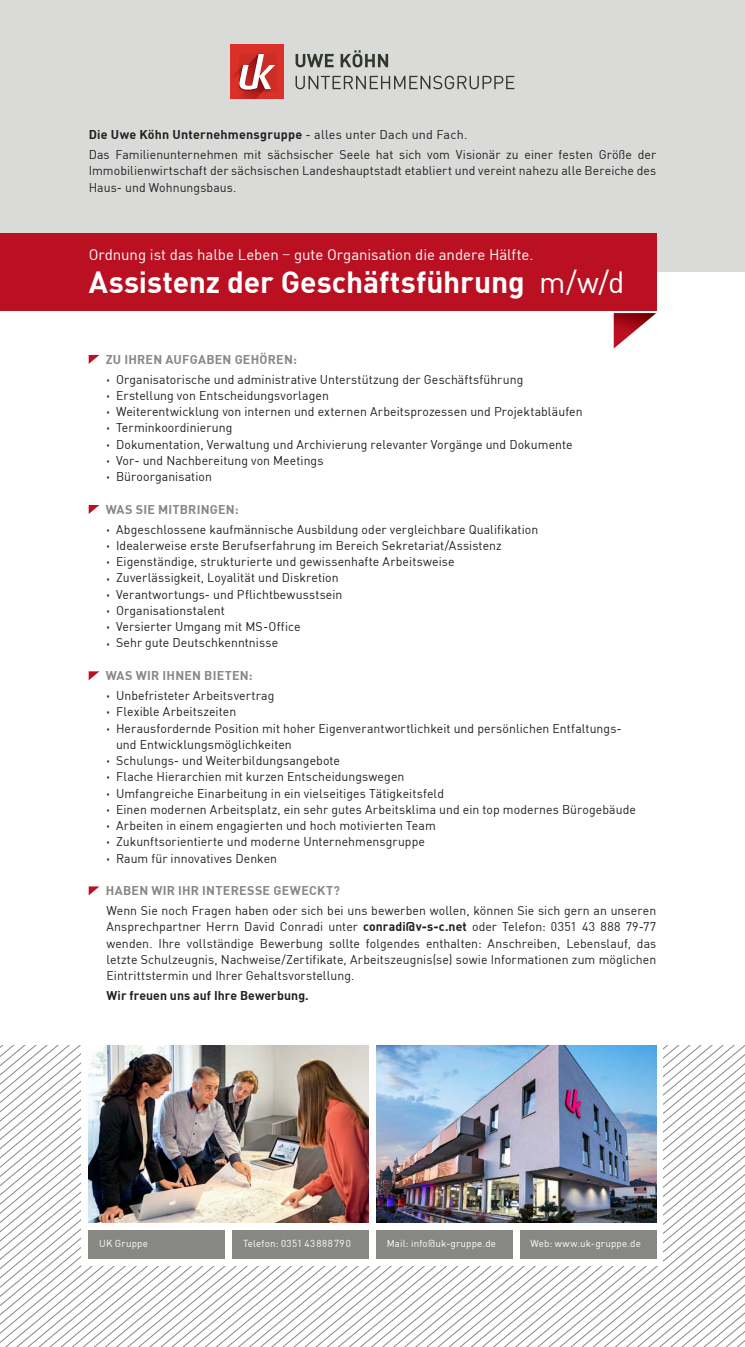
<style>
.page{position:relative;width:745px;height:1347px;background:#fff}
.page>*{position:absolute;margin:0;border:0;box-sizing:border-box;transform-origin:0 0}
.t1{font:700 30px "DIN";letter-spacing:-.005em;color:#fff}
.t2{font:15px "DIN";letter-spacing:-.005em;color:#fff}
.t3{font:12.5px/16.2px "DIN";letter-spacing:.005em;color:#231f20;text-align:justify}
.t4{font:700 12.5px "DIN";letter-spacing:.02em;color:#878783}
.t5{font:700 12.5px "DIN";letter-spacing:.015em;color:#231f20}
.t6{font:10px "DIN";letter-spacing:.015em;color:#fff}
.s1{font-weight:400}
.s2{font-family:"Fira Sans";font-weight:300}
.s3{font-weight:700}
</style>
<div class="page">
<svg style="left:97px;top:1045px;width:647px;height:301px"></svg>
<div style="left:0;top:0;width:744px;height:271px;background:#dadad9"></div>
<div style="left:81px;top:1041px;width:582px;height:224px;background:#fff"></div>
<div style="left:0;top:233px;width:656px;height:78px;background:#ba1021"></div>
<svg style="left:613px;top:313px;width:43px;height:35px"></svg>
<svg style="left:89px;top:355px;width:10px;height:9px"></svg>
<svg style="left:89px;top:505px;width:10px;height:9px"></svg>
<svg style="left:89px;top:671px;width:10px;height:9px"></svg>
<svg style="left:89px;top:886px;width:10px;height:9px"></svg>
<svg style="left:295px;top:76px;width:219px;height:13px"></svg>
<svg style="left:295px;top:50px;width:93px;height:17px"></svg>
<div style="left:231px;top:45px;width:53px;height:54px;background:#da3028"></div>
<div style="left:239px;top:53px;width:38px;height:39px;background:#ce2d25"></div>
<svg style="left:230px;top:54px;width:45px;height:45px"></svg>
<img style="left:89px;top:1045px;width:280px;height:177px">
<img style="left:376px;top:1045px;width:280px;height:177px">
<div style="left:89px;top:1230px;width:136px;height:28px;background:#878783"></div>
<div style="left:519px;top:1230px;width:137px;height:28px;background:#878783"></div>
<div style="left:376px;top:1230px;width:136px;height:28px;background:#878783"></div>
<div style="left:232px;top:1230px;width:137px;height:28px;background:#878783"></div>
<p class="t5" style="left:89px;top:126px;width:380px">Die Uwe Köhn Unternehmensgruppe <span class="s1">- alles unter Dach und Fach.</span></p>
<p class="t3" style="left:89px;top:146px;width:568px">Das Familienunternehmen mit sächsischer Seele hat sich vom Visionär zu einer festen Größe der Immobilienwirtschaft der sächsischen Landeshauptstadt etabliert und vereint nahezu alle Bereiche des Haus- und Wohnungsbaus.</p>
<p class="t2" style="left:89px;top:245px;width:446px">Ordnung ist das halbe Leben <span class="s2">–</span> gute Organisation die andere Hälfte.</p>
<p class="t1" style="left:89px;top:263px;width:537px">Assistenz der Geschäftsführung <span class="s1">m/w/d</span></p>
<p class="t4" style="left:106px;top:351px;width:193px">ZU IHREN AUFGABEN GEHÖREN:</p>
<p class="t3" style="left:106px;top:371px;width:418px"><span class="s3">∙</span> Organisatorische und administrative Unterstützung der Geschäftsführung</p>
<p class="t3" style="left:106px;top:387px;width:224px"><span class="s3">∙</span> Erstellung von Entscheidungsvorlagen</p>
<p class="t3" style="left:106px;top:403px;width:477px"><span class="s3">∙</span> Weiterentwicklung von internen und externen Arbeitsprozessen und Projektabläufen</p>
<p class="t3" style="left:106px;top:419px;width:127px"><span class="s3">∙</span> Terminkoordinierung</p>
<p class="t3" style="left:106px;top:436px;width:467px"><span class="s3">∙</span> Dokumentation, Verwaltung und Archivierung relevanter Vorgänge und Dokumente</p>
<p class="t3" style="left:106px;top:452px;width:218px"><span class="s3">∙</span> Vor- und Nachbereitung von Meetings</p>
<p class="t3" style="left:106px;top:468px;width:107px"><span class="s3">∙</span> Büroorganisation</p>
<p class="t4" style="left:106px;top:501px;width:134px">WAS SIE MITBRINGEN:</p>
<p class="t3" style="left:106px;top:521px;width:433px"><span class="s3">∙</span> Abgeschlossene kaufmännische Ausbildung oder vergleichbare Qualifikation</p>
<p class="t3" style="left:106px;top:537px;width:396px"><span class="s3">∙</span> Idealerweise erste Berufserfahrung im Bereich Sekretariat/Assistenz</p>
<p class="t3" style="left:106px;top:553px;width:349px"><span class="s3">∙</span> Eigenständige, strukturierte und gewissenhafte Arbeitsweise</p>
<p class="t3" style="left:106px;top:569px;width:234px"><span class="s3">∙</span> Zuverlässigkeit, Loyalität und Diskretion</p>
<p class="t3" style="left:106px;top:586px;width:237px"><span class="s3">∙</span> Verantwortungs- und Pflichtbewusstsein</p>
<p class="t3" style="left:106px;top:602px;width:120px"><span class="s3">∙</span> Organisationstalent</p>
<p class="t3" style="left:106px;top:618px;width:196px"><span class="s3">∙</span> Versierter Umgang mit MS-Office</p>
<p class="t3" style="left:106px;top:634px;width:173px"><span class="s3">∙</span> Sehr gute Deutschkenntnisse</p>
<p class="t4" style="left:106px;top:667px;width:148px">WAS WIR IHNEN BIETEN:</p>
<p class="t3" style="left:106px;top:687px;width:169px"><span class="s3">∙</span> Unbefristeter Arbeitsvertrag</p>
<p class="t3" style="left:106px;top:703px;width:131px"><span class="s3">∙</span> Flexible Arbeitszeiten</p>
<p class="t3" style="left:116px;top:719px;width:507px;text-indent:-10px"><span class="s3">∙</span> Herausfordernde Position mit hoher Eigenverantwortlichkeit und persönlichen Entfaltungs&shy;und Entwicklungsmöglichkeiten</p>
<p class="t3" style="left:106px;top:752px;width:235px"><span class="s3">∙</span> Schulungs- und Weiterbildungsangebote</p>
<p class="t3" style="left:106px;top:768px;width:299px"><span class="s3">∙</span> Flache Hierarchien mit kurzen Entscheidungswegen</p>
<p class="t3" style="left:106px;top:784px;width:339px"><span class="s3">∙</span> Umfangreiche Einarbeitung in ein vielseitiges Tätigkeitsfeld</p>
<p class="t3" style="left:106px;top:801px;width:530px"><span class="s3">∙</span> Einen modernen Arbeitsplatz, ein sehr gutes Arbeitsklima und ein top modernes Bürogebäude</p>
<p class="t3" style="left:106px;top:817px;width:331px"><span class="s3">∙</span> Arbeiten in einem engagierten und hoch motivierten Team</p>
<p class="t3" style="left:106px;top:833px;width:320px"><span class="s3">∙</span> Zukunftsorientierte und moderne Unternehmensgruppe</p>
<p class="t3" style="left:106px;top:849px;width:172px"><span class="s3">∙</span> Raum für innovatives Denken</p>
<p class="t4" style="left:106px;top:882px;width:236px">HABEN WIR IHR INTERESSE GEWECKT?</p>
<p class="t3" style="left:106px;top:902px;width:551px">Wenn Sie noch Fragen haben oder sich bei uns bewerben wollen, können Sie sich gern an unseren Ansprechpartner Herrn David Conradi unter <span class="s3">conradi@v-s-c.net</span> oder Telefon: 0351 43 888 79-77 wenden. Ihre vollständige Bewerbung sollte folgendes enthalten: Anschreiben, Lebenslauf, das letzte Schulzeugnis, Nachweise/Zertifikate, Arbeitszeugnis(se) sowie Informationen zum möglichen Eintrittstermin und Ihrer Gehaltsvorstellung.</p>
<p class="t5" style="left:106px;top:987px;width:204px">Wir freuen uns auf Ihre Bewerbung.</p>
<p class="t6" style="left:99px;top:1237px;width:50px">UK Gruppe</p>
<p class="t6" style="left:243px;top:1237px;width:109px">Telefon: 0351 43888790</p>
<p class="t6" style="left:386px;top:1237px;width:111px">Mail: info@uk-gruppe.de</p>
<p class="t6" style="left:530px;top:1237px;width:112px">Web: www.uk-gruppe.de</p>
</div>
